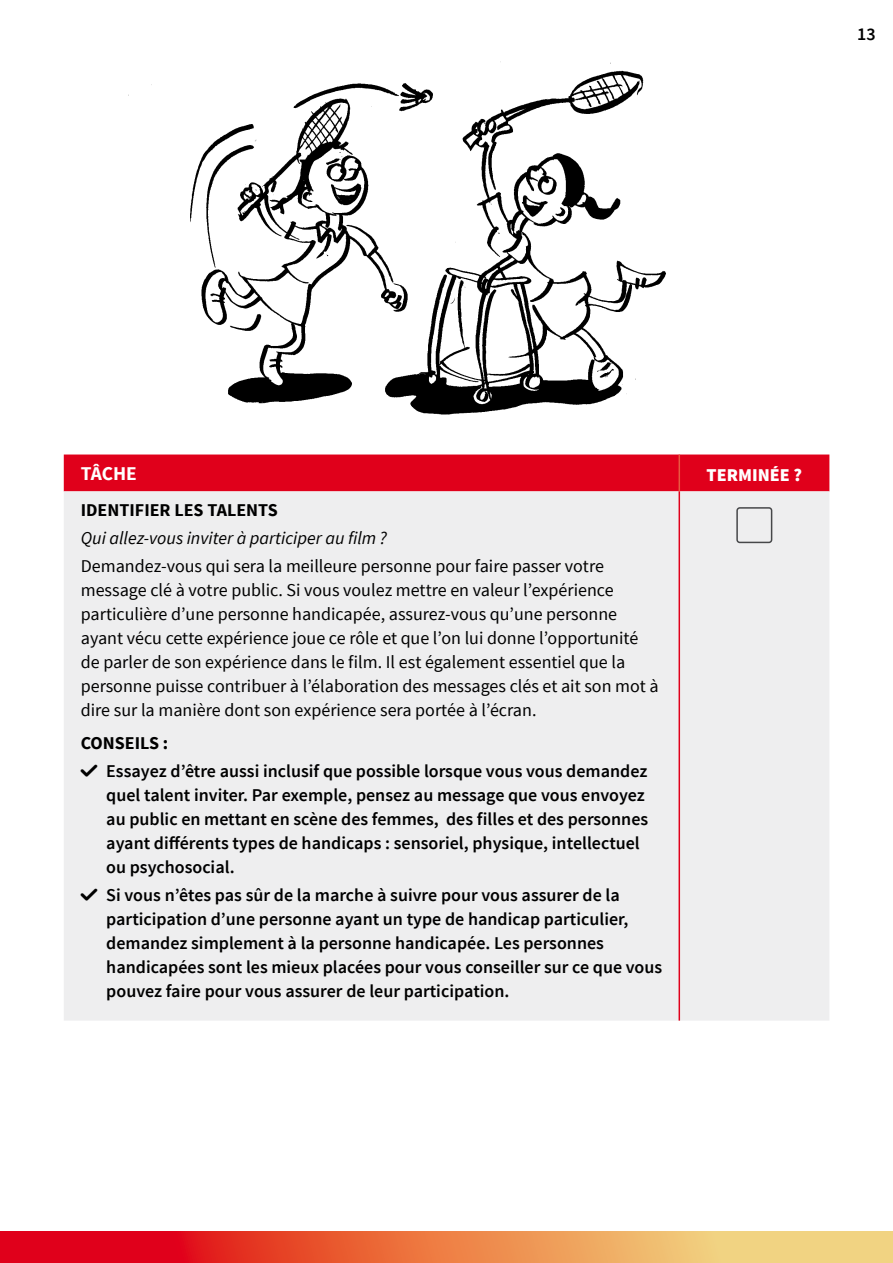
<style>
.page{position:relative;width:893px;height:1263px;background:#fff}
.page>*{position:absolute;margin:0;border:0;box-sizing:border-box;transform-origin:0 0}
.t1{font:700 19.5px "Source Sans Pro";letter-spacing:-.005em;color:#fff}
.t2{font:600 18px/24px "Source Sans Pro";color:#000}
.t3{font:18px/24px "Source Sans Pro";color:#000}
.t4{font:italic 18px "Source Sans Pro";color:#000}
.t5{font:700 18px "Source Sans Pro";color:#000}
.t6{font:900 18px "Source Sans Pro";color:#fff}
.s1{font-family:"MFG Labs Iconset";font-weight:400}
</style>
<div class="page">
<img style="left:128px;top:61px;width:538px;height:354px">
<svg style="left:0;top:1231px;width:893px;height:32px;background:#ea7249"></svg>
<div style="left:64px;top:454px;width:765px;height:37px;background:#e0001b"></div>
<div style="left:64px;top:491px;width:765px;height:529px;background:#eeeeef"></div>
<hr style="left:679px;top:454px;width:1px;height:37px;background:#e95840">
<hr style="left:679px;top:491px;width:1px;height:529px;background:#e0001b">
<svg style="left:735px;top:506px;width:38px;height:38px"></svg>
<p class="t2" style="left:857px;top:22px;width:20px">13</p>
<p class="t1" style="left:81px;top:461px;width:58px">TÂCHE</p>
<p class="t6" style="left:706px;top:463px;width:97px">TERMINÉE ?</p>
<p class="t5" style="left:81px;top:498px;width:198px">IDENTIFIER LES TALENTS</p>
<p class="t4" style="left:81px;top:527px;width:308px">Qui allez-vous inviter à participer au film ?</p>
<p class="t3" style="left:81px;top:554px;width:579px">Demandez-vous qui sera la meilleure personne pour faire passer votre message clé à votre public. Si vous voulez mettre en valeur l’expérience particulière d’une personne handicapée, assurez-vous qu’une personne ayant vécu cette expérience joue ce rôle et que l’on lui donne l’opportunité de parler de son expérience dans le film. Il est également essentiel que la personne puisse contribuer à l’élaboration des messages clés et ait son mot à dire sur la manière dont son expérience sera portée à l’écran.</p>
<p class="t5" style="left:81px;top:731px;width:89px">CONSEILS :</p>
<p class="t2" style="left:106px;top:759px;width:543px;text-indent:-26px"><span class="s1">✓</span> Essayez d’être aussi inclusif que possible lorsque vous vous demandez quel talent inviter. Par exemple, pensez au message que vous envoyez au public en mettant en scène des femmes, des filles et des personnes ayant différents types de handicaps : sensoriel, physique, intellectuel ou psychosocial.</p>
<p class="t2" style="left:106px;top:883px;width:557px;text-indent:-26px"><span class="s1">✓</span> Si vous n’êtes pas sûr de la marche à suivre pour vous assurer de la participation d’une personne ayant un type de handicap particulier, demandez simplement à la personne handicapée. Les personnes handicapées sont les mieux placées pour vous conseiller sur ce que vous pouvez faire pour vous assurer de leur participation.</p>
</div>
